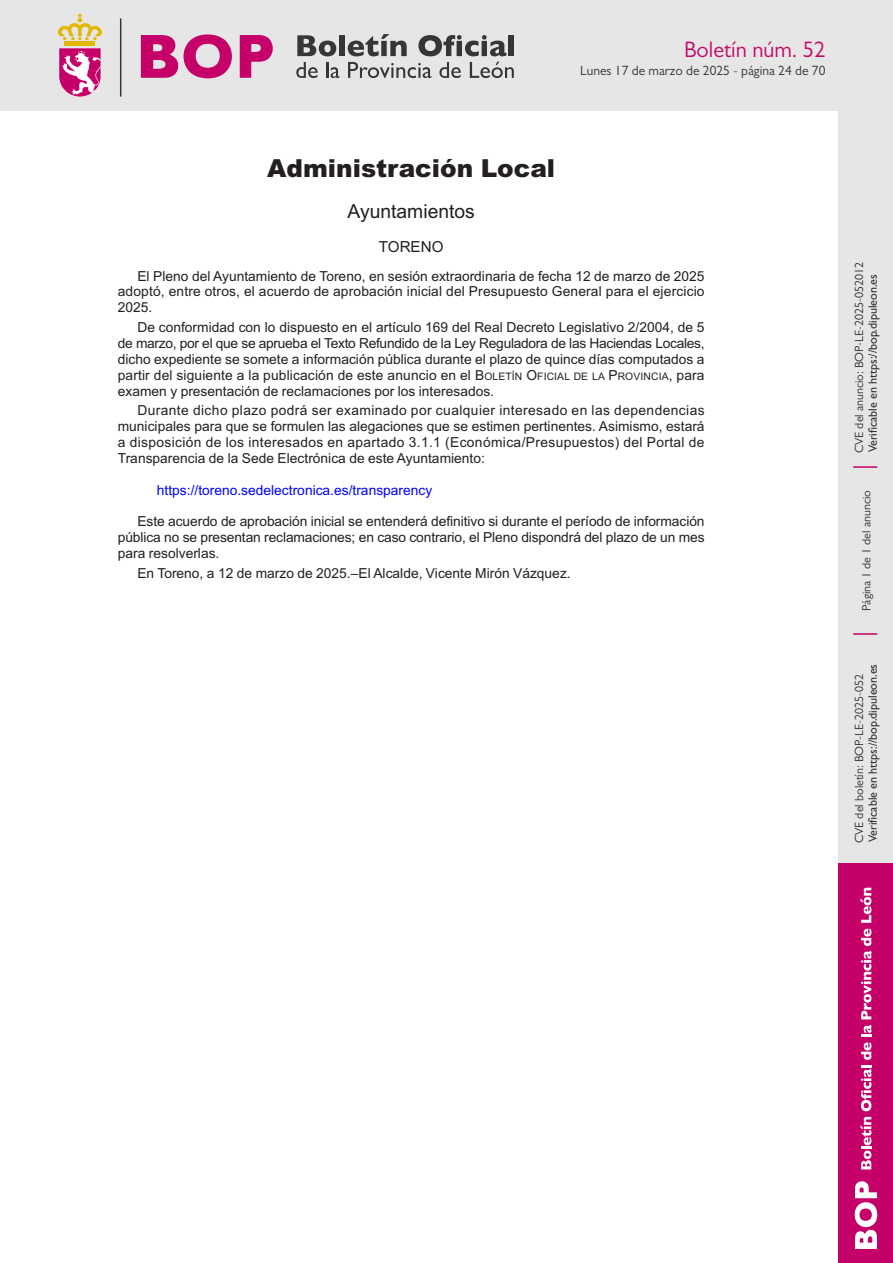
<style>
.page{position:relative;width:893px;height:1263px;background:#fff}
.page>*{position:absolute;margin:0;border:0;box-sizing:border-box;transform-origin:0 0}
.t1{font:900 24.9px "Arial";color:#231f20}
.t2{font:22.5px "Gill Sans";color:#c50969}
.t3{font:19.35px "Arial";color:#231f20}
.t4{font:15.15px "Arial";color:#231f20}
.t5{font:13.8px/15.9px "Arial";color:#231f20;text-align:justify}
.t6{font:13.8px "Arial";color:#00f}
.t7{font:13.5px "Gill Sans";color:#353535}
.t8{font:12px "Gill Sans";color:#333}
.t9{font:12px "Gill Sans";color:#333232}
.s1{font-size:10.35px}
</style>
<div class="page">
<div style="left:839px;top:0;width:54px;height:1263px;background:#e6e6e7"></div>
<div style="left:0;top:0;width:893px;height:111px;background:#e6e6e7"></div>
<div style="left:839px;top:863px;width:54px;height:400px;background:#c50068"></div>
<svg style="left:141px;top:35px;width:37px;height:43px"></svg>
<svg style="left:184px;top:34px;width:48px;height:44px"></svg>
<svg style="left:240px;top:35px;width:33px;height:43px"></svg>
<svg style="left:860px;top:1117px;width:11px;height:52px"></svg>
<svg style="left:861px;top:1025px;width:10px;height:86px"></svg>
<svg style="left:861px;top:929px;width:10px;height:90px"></svg>
<svg style="left:860px;top:888px;width:11px;height:35px"></svg>
<svg style="left:855px;top:1181px;width:22px;height:68px"></svg>
<div style="left:65px;top:41px;width:30px;height:5px;background:#e2b900"></div>
<svg style="left:58px;top:13px;width:44px;height:27px"></svg>
<svg style="left:59px;top:48px;width:42px;height:49px;background:#d965a2"></svg>
<hr style="left:853px;top:633px;width:24px;height:2px;background:#c50068">
<hr style="left:853px;top:466px;width:24px;height:2px;background:#c50068">
<svg style="left:296px;top:62px;width:22px;height:16px"></svg>
<svg style="left:326px;top:62px;width:14px;height:16px"></svg>
<svg style="left:348px;top:62px;width:84px;height:16px"></svg>
<svg style="left:439px;top:62px;width:22px;height:16px"></svg>
<svg style="left:470px;top:62px;width:44px;height:16px"></svg>
<svg style="left:297px;top:35px;width:39px;height:21px"></svg>
<div style="left:339px;top:35px;width:6px;height:21px;background:#363636"></div>
<svg style="left:348px;top:34px;width:59px;height:22px"></svg>
<svg style="left:418px;top:35px;width:88px;height:21px"></svg>
<div style="left:508px;top:35px;width:6px;height:21px;background:#363636"></div>
<hr style="left:120px;top:18px;width:1px;height:79px;background:#363636">
<h2 class="t2" style="left:684px;top:39px;width:143px">Boletín núm. 52</h2>
<p class="t7" style="left:580px;top:64px;width:247px">Lunes 17 de marzo de 2025 - página 24 de 70</p>
<h1 class="t1" style="left:267px;top:154px;width:290px">Administración Local</h1>
<h3 class="t3" style="left:347px;top:200px;width:129px">Ayuntamientos</h3>
<p class="t4" style="left:379px;top:238px;width:66px">TORENO</p>
<p class="t5" style="left:118px;top:268px;width:588px;text-indent:20px">El Pleno del Ayuntamiento de Toreno, en sesión extraordinaria de fecha 12 de marzo de 2025 adoptó, entre otros, el acuerdo de aprobación inicial del Presupuesto General para el ejercicio 2025.</p>
<p class="t5" style="left:118px;top:319px;width:588px;text-indent:20px">De conformidad con lo dispuesto en el artículo 169 del Real Decreto Legislativo 2/2004, de 5 de marzo, por el que se aprueba el Texto Refundido de la Ley Reguladora de las Haciendas Locales, dicho expediente se somete a información pública durante el plazo de quince días computados a partir del siguiente a la publicación de este anuncio en el B<span class="s1">OLETÍN</span> O<span class="s1">FICIAL DE LA</span> P<span class="s1">ROVINCIA</span>, para examen y presentación de reclamaciones por los interesados.</p>
<p class="t5" style="left:118px;top:403px;width:588px;text-indent:20px">Durante dicho plazo podrá ser examinado por cualquier interesado en las dependencias municipales para que se formulen las alegaciones que se estimen pertinentes. Asimismo, estará a disposición de los interesados en apartado 3.1.1 (Económica/Presupuestos) del Portal de Transparencia de la Sede Electrónica de este Ayuntamiento:</p>
<p class="t6" style="left:157px;top:482px;width:277px">https://toreno.sedelectronica.es/transparency</p>
<p class="t5" style="left:118px;top:513px;width:588px;text-indent:20px">Este acuerdo de aprobación inicial se entenderá definitivo si durante el período de información pública no se presentan reclamaciones; en caso contrario, el Pleno dispondrá del plazo de un mes para resolverlas.</p>
<p class="t5" style="left:137px;top:565px;width:435px">En Toreno, a 12 de marzo de 2025.–El Alcalde, Vicente Mirón Vázquez.</p>
<p class="t8" style="left:853px;top:453px;width:192px;rotate:-90deg">CVE del anuncio: BOP-LE-2025-052012</p>
<p class="t9" style="left:866px;top:452px;width:179px;rotate:-90deg">Verificable en https://bop.dipuleon.es</p>
<p class="t8" style="left:861px;top:611px;width:122px;rotate:-90deg">Página 1 de 1 del anuncio</p>
<p class="t9" style="left:866px;top:842px;width:179px;rotate:-90deg">Verificable en https://bop.dipuleon.es</p>
<p class="t8" style="left:853px;top:843px;width:170px;rotate:-90deg">CVE del boletín: BOP-LE-2025-052</p>
</div>
